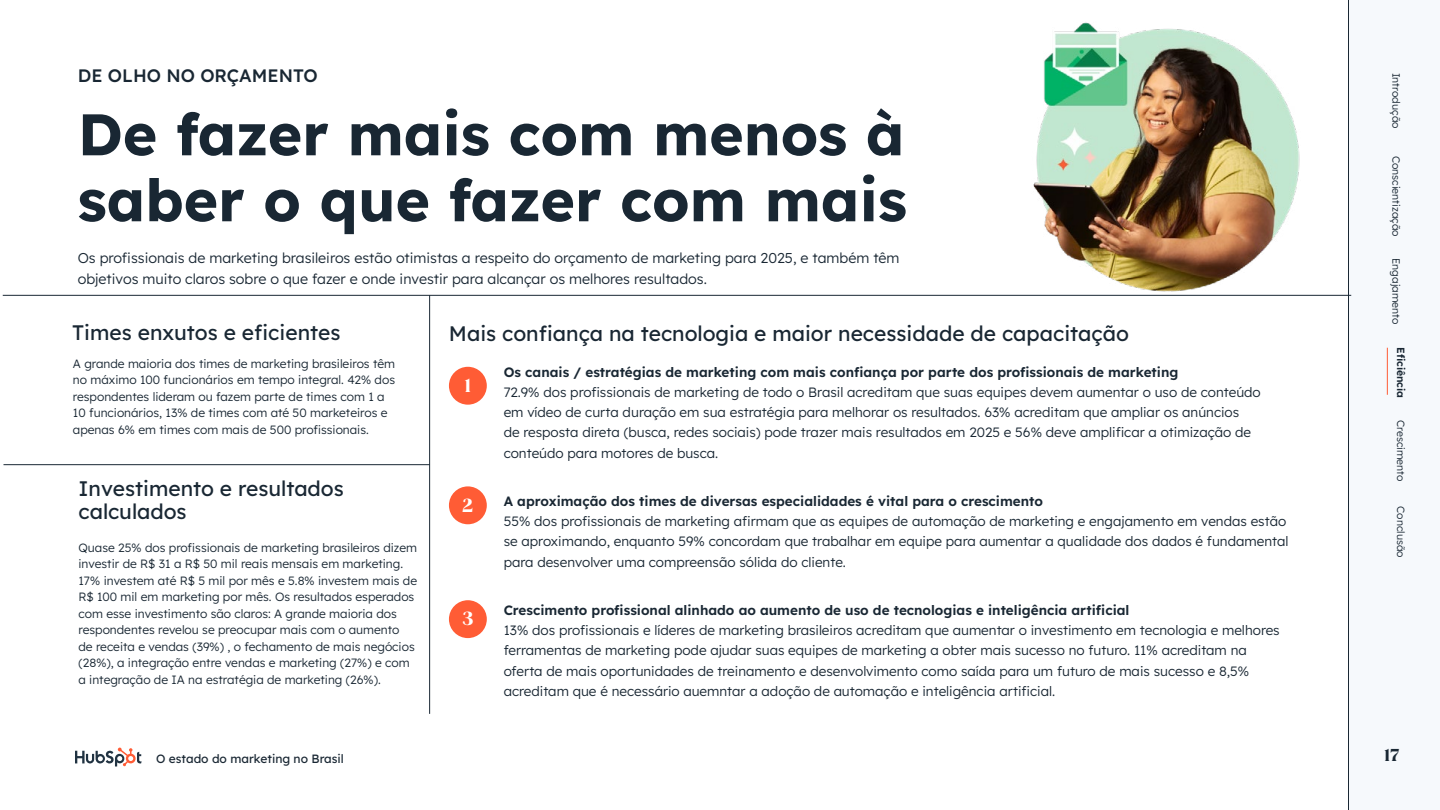
<style>
.page{position:relative;width:1440px;height:810px;background:#fff}
.page>*{position:absolute;margin:0;border:0;box-sizing:border-box;transform-origin:0 0}
.t1{font:700 58.5px/66px "Lexend Deca";color:#192733}
.t2{font:21px/22.5px "Lexend Deca";color:#192733}
.t3{font:700 19.8px "Queens";color:#fff}
.t4{font:500 18px "Lexend Deca";color:#192733}
.t5{font:700 18px "Queens";color:#192733}
.t6{font:300 14.25px/21.8px "Lexend Deca";color:#192733}
.t7{font:300 13.5px/20.2px "Lexend Deca";color:#192733}
.t8{font:600 13.5px "Lexend Deca";color:#192733}
.t9{font:300 12px/16.5px "Lexend Deca";color:#192733}
.t10{font:12px "Lexend Deca";color:#192733}
.t11{font:300 10.5px "Lexend Deca";color:#192733}
.t12{font:600 10.5px "Lexend Deca";color:#192733}
</style>
<div class="page">
<svg style="left:1348px;top:0;width:40px;height:810px;fill:#f6f9fc"></svg>
<svg style="left:75px;top:748px;width:67px;height:18px"></svg>
<hr style="left:1387px;top:348px;width:1px;height:47px;background:#ff5c35">
<hr style="left:3px;top:295px;width:1348px;height:1px;background:#192733">
<hr style="left:429px;top:295px;width:1px;height:419px;background:#192733">
<img style="left:1026px;top:22px;width:283px;height:274px">
<hr style="left:3px;top:464px;width:427px;height:1px;background:#192733">
<div style="left:449px;top:367px;width:38px;height:38px;background:#ff5c35;border-radius:50%"></div>
<div style="left:449px;top:486px;width:38px;height:38px;background:#ff5c35;border-radius:50%"></div>
<div style="left:449px;top:600px;width:38px;height:38px;background:#ff5c35;border-radius:50%"></div>
<h3 class="t4" style="left:78px;top:62px;width:241px">DE OLHO NO ORÇAMENTO</h3>
<h1 class="t1" style="left:78px;top:98px;width:831px">De fazer mais com menos à saber o que fazer com mais</h1>
<p class="t6" style="left:78px;top:246px;width:823px">Os profissionais de marketing brasileiros estão otimistas a respeito do orçamento de marketing para 2025, e também têm objetivos muito claros sobre o que fazer e onde investir para alcançar os melhores resultados.</p>
<h2 class="t2" style="left:72px;top:320px;width:270px">Times enxutos e eficientes</h2>
<p class="t9" style="left:73px;top:354px;width:324px">A grande maioria dos times de marketing brasileiros têm no máximo 100 funcionários em tempo integral. 42% dos respondentes lideram ou fazem parte de times com 1 a 10 funcionários, 13% de times com até 50 marketeiros e apenas 6% em times com mais de 500 profissionais.</p>
<h2 class="t2" style="left:79px;top:476px;width:267px">Investimento e resultados calculados</h2>
<p class="t9" style="left:79px;top:539px;width:340px">Quase 25% dos profissionais de marketing brasileiros dizem investir de R$ 31 a R$ 50 mil reais mensais em marketing.<br>17% investem até R$ 5 mil por mês e 5.8% investem mais de R$ 100 mil em marketing por mês. Os resultados esperados com esse investimento são claros: A grande maioria dos respondentes revelou se preocupar mais com o aumento<br>de receita e vendas (39%) , o fechamento de mais negócios (28%), a integração entre vendas e marketing (27%) e com a integração de IA na estratégia de marketing (26%).</p>
<h2 class="t2" style="left:449px;top:321px;width:681px">Mais confiança na tecnologia e maior necessidade de capacitação</h2>
<h3 class="t3" style="left:464px;top:373px;width:8px">1</h3>
<p class="t8" style="left:504px;top:362px;width:676px">Os canais / estratégias de marketing com mais confiança por parte dos profissionais de marketing</p>
<p class="t7" style="left:504px;top:381px;width:759px">72.9% dos profissionais de marketing de todo o Brasil acreditam que suas equipes devem aumentar o uso de conteúdo em vídeo de curta duração em sua estratégia para melhorar os resultados. 63% acreditam que ampliar os anúncios<br>de resposta direta (busca, redes sociais) pode trazer mais resultados em 2025 e 56% deve amplificar a otimização de conteúdo para motores de busca.</p>
<p class="t8" style="left:504px;top:491px;width:541px">A aproximação dos times de diversas especialidades é vital para o crescimento</p>
<p class="t7" style="left:504px;top:510px;width:786px">55% dos profissionais de marketing afirmam que as equipes de automação de marketing e engajamento em vendas estão se aproximando, enquanto 59% concordam que trabalhar em equipe para aumentar a qualidade dos dados é fundamental para desenvolver uma compreensão sólida do cliente.</p>
<p class="t8" style="left:504px;top:600px;width:627px">Crescimento profissional alinhado ao aumento de uso de tecnologias e inteligência artificial</p>
<p class="t7" style="left:504px;top:619px;width:778px">13% dos profissionais e líderes de marketing brasileiros acreditam que aumentar o investimento em tecnologia e melhores ferramentas de marketing pode ajudar suas equipes de marketing a obter mais sucesso no futuro. 11% acreditam na oferta de mais oportunidades de treinamento e desenvolvimento como saída para um futuro de mais sucesso e 8,5% acreditam que é necessário auemntar a adoção de automação e inteligência artificial.</p>
<h3 class="t3" style="left:462px;top:492px;width:13px">2</h3>
<h3 class="t3" style="left:462px;top:606px;width:13px">3</h3>
<p class="t11" style="left:1404px;top:73px;width:57px;rotate:90deg">Introdução</p>
<p class="t11" style="left:1404px;top:156px;width:83px;rotate:90deg">Conscientização</p>
<p class="t11" style="left:1404px;top:258px;width:68px;rotate:90deg">Engajamento</p>
<p class="t12" style="left:1408px;top:347px;width:53px;rotate:90deg">Eficiência</p>
<p class="t11" style="left:1408px;top:420px;width:63px;rotate:90deg">Crescimento</p>
<p class="t11" style="left:1408px;top:506px;width:53px;rotate:90deg">Conclusão</p>
<p class="t10" style="left:156px;top:750px;width:189px">O estado do marketing no Brasil</p>
<h3 class="t5" style="left:1384px;top:743px;width:17px">17</h3>
</div>
